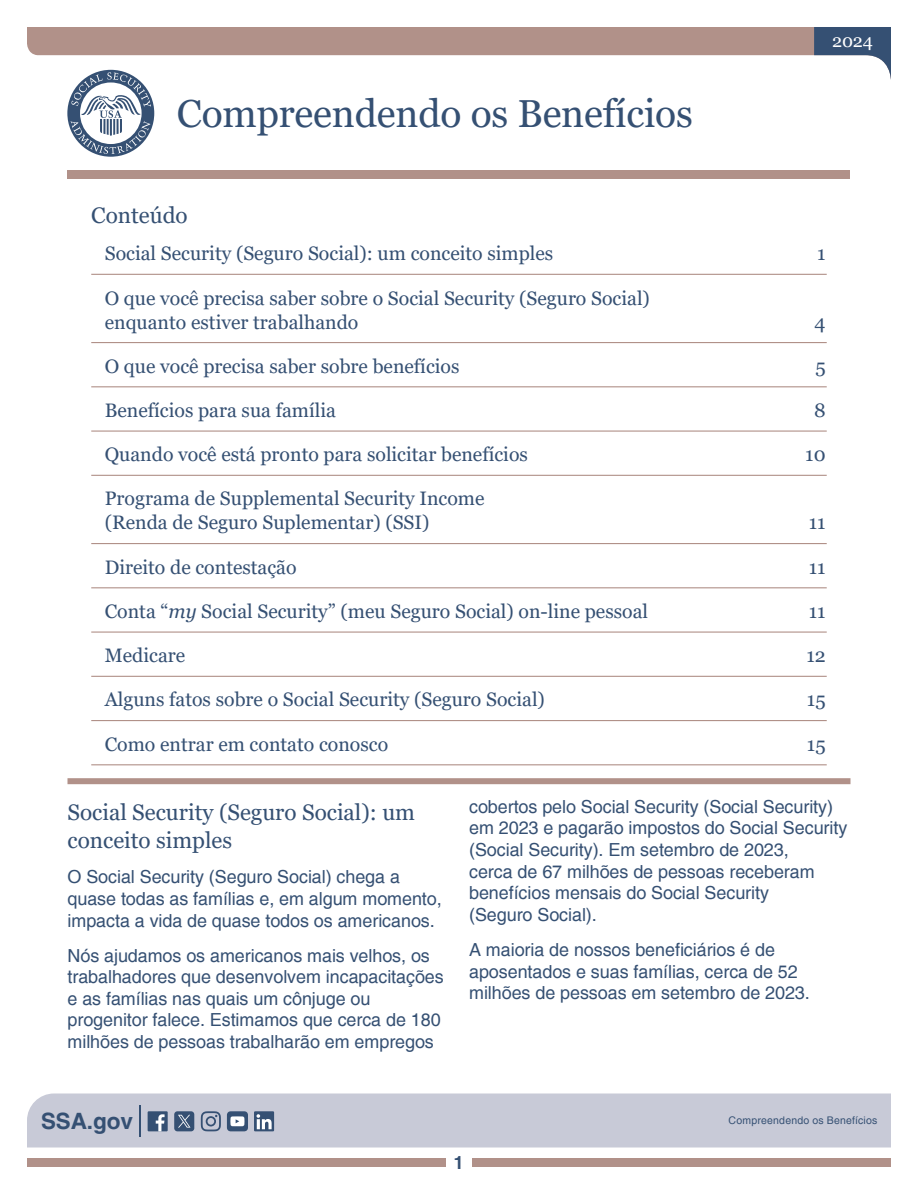
<style>
.page{position:relative;width:918px;height:1188px;background:#fff}
.page>*{position:absolute;margin:0;border:0;box-sizing:border-box;transform-origin:0 0}
.t1{font:39px "Georgia";letter-spacing:-.005em;color:#355073}
.t2{font:22.5px/28.5px "Georgia";color:#355073}
.t3{font:700 22.5px "Helvetica";letter-spacing:-.005em;color:#355073}
.t4{font:19.5px/24px "Georgia";color:#355073}
.t5{font:18px/21.6px "Helvetica";letter-spacing:-.005em;color:#355073}
.t6{font:18px "Georgia";color:#fff}
.t7{font:700 18px "Helvetica";color:#355073}
.t8{font:10.5px "Helvetica";letter-spacing:.02em;color:#355073}
.s1{font-style:italic}
</style>
<div class="page">
<div style="left:27px;top:1159px;width:419px;height:8px;background:#b19189"></div>
<div style="left:472px;top:1159px;width:419px;height:8px;background:#b19189"></div>
<div style="left:27px;top:1094px;width:864px;height:54px;background:#c8cad7"></div>
<div style="left:68px;top:171px;width:782px;height:8px;background:#b19189"></div>
<svg style="left:27px;top:27px;width:787px;height:45px;fill:#b19189"></svg>
<svg style="left:814px;top:27px;width:77px;height:53px"></svg>
<hr style="left:139px;top:1105px;width:2px;height:32px;background:#355073">
<svg style="left:254px;top:1111px;width:20px;height:20px"></svg>
<svg style="left:257px;top:1114px;width:15px;height:15px"></svg>
<svg style="left:227px;top:1111px;width:21px;height:20px"></svg>
<svg style="left:201px;top:1111px;width:20px;height:20px"></svg>
<div style="left:174px;top:1111px;width:20px;height:20px;background:#355073;border-radius:3px"></div>
<svg style="left:178px;top:1115px;width:13px;height:13px"></svg>
<div style="left:148px;top:1111px;width:20px;height:20px;background:#355073"></div>
<svg style="left:156px;top:1114px;width:9px;height:17px"></svg>
<svg style="left:67px;top:70px;width:87px;height:87px"></svg>
<svg style="left:71px;top:72px;width:80px;height:82px"></svg>
<hr style="left:91px;top:274px;width:736px;height:1px;background:#b19189">
<hr style="left:91px;top:342px;width:736px;height:1px;background:#b19189">
<hr style="left:91px;top:386px;width:736px;height:1px;background:#b19189">
<hr style="left:91px;top:431px;width:736px;height:1px;background:#b19189">
<hr style="left:91px;top:475px;width:736px;height:1px;background:#b19189">
<hr style="left:91px;top:543px;width:736px;height:1px;background:#b19189">
<hr style="left:91px;top:587px;width:736px;height:1px;background:#b19189">
<hr style="left:91px;top:632px;width:736px;height:1px;background:#b19189">
<hr style="left:91px;top:676px;width:736px;height:1px;background:#b19189">
<hr style="left:91px;top:720px;width:736px;height:1px;background:#b19189">
<hr style="left:91px;top:764px;width:736px;height:1px;background:#b19189">
<div style="left:68px;top:778px;width:782px;height:6px;background:#b19189"></div>
<h1 class="t1" style="left:177px;top:90px;width:518px">Compreendendo os Benefícios</h1>
<p class="t6" style="left:832px;top:30px;width:43px">2024</p>
<h1 class="t2" style="left:91px;top:201px;width:98px">Conteúdo</h1>
<p class="t4" style="left:105px;top:242px;width:450px">Social Security (Seguro Social): um conceito simples</p>
<p class="t4" style="left:817px;top:242px;width:10px">1</p>
<p class="t4" style="left:105px;top:286px;width:547px">O que você precisa saber sobre o Social Security (Seguro Social) enquanto estiver trabalhando</p>
<p class="t4" style="left:815px;top:310px;width:13px">4</p>
<p class="t4" style="left:105px;top:354px;width:356px">O que você precisa saber sobre benefícios</p>
<p class="t4" style="left:815px;top:354px;width:12px">5</p>
<p class="t4" style="left:105px;top:399px;width:233px">Benefícios para sua família</p>
<p class="t4" style="left:814px;top:399px;width:13px">8</p>
<p class="t4" style="left:105px;top:443px;width:425px">Quando você está pronto para solicitar benefícios</p>
<p class="t4" style="left:805px;top:443px;width:22px">10</p>
<p class="t4" style="left:105px;top:487px;width:381px">Programa de Supplemental Security Income (Renda de Seguro Suplementar) (SSI)</p>
<p class="t4" style="left:809px;top:511px;width:18px">11</p>
<p class="t4" style="left:105px;top:555px;width:193px">Direito de contestação</p>
<p class="t4" style="left:809px;top:555px;width:18px">11</p>
<p class="t4" style="left:105px;top:600px;width:545px">Conta “<span class="s1">my</span> Social Security” (meu Seguro Social) on-line pessoal</p>
<p class="t4" style="left:809px;top:600px;width:18px">11</p>
<p class="t4" style="left:105px;top:644px;width:82px">Medicare</p>
<p class="t4" style="left:806px;top:644px;width:21px">12</p>
<p class="t4" style="left:105px;top:688px;width:442px">Alguns fatos sobre o Social Security (Seguro Social)</p>
<p class="t4" style="left:807px;top:688px;width:20px">15</p>
<p class="t4" style="left:105px;top:732px;width:285px">Como entrar em contato conosco</p>
<p class="t4" style="left:807px;top:732px;width:20px">15</p>
<h1 class="t2" style="left:68px;top:798px;width:349px">Social Security (Seguro Social): um conceito simples</h1>
<p class="t5" style="left:68px;top:867px;width:376px">O Social Security (Seguro Social) chega a quase todas as famílias e, em algum momento, impacta a vida de quase todos os americanos.</p>
<p class="t5" style="left:68px;top:945px;width:378px">Nós ajudamos os americanos mais velhos, os trabalhadores que desenvolvem incapacitações e as famílias nas quais um cônjuge ou progenitor falece. Estimamos que cerca de 180 milhões de pessoas trabalharão em empregos</p>
<p class="t5" style="left:469px;top:796px;width:380px">cobertos pelo Social Security (Social Security) em 2023 e pagarão impostos do Social Security (Social Security). Em setembro de 2023,<br>cerca de 67 milhões de pessoas receberam benefícios mensais do Social Security<br>(Seguro Social).</p>
<p class="t5" style="left:469px;top:939px;width:342px">A maioria de nossos beneficiários é de aposentados e suas famílias, cerca de 52 milhões de pessoas em setembro de 2023.</p>
<p class="t3" style="left:41px;top:1108px;width:93px">SSA.gov</p>
<p class="t7" style="left:454px;top:1152px;width:12px">1</p>
<p class="t8" style="left:729px;top:1115px;width:150px">Compreendendo os Benefícios</p>
</div>
